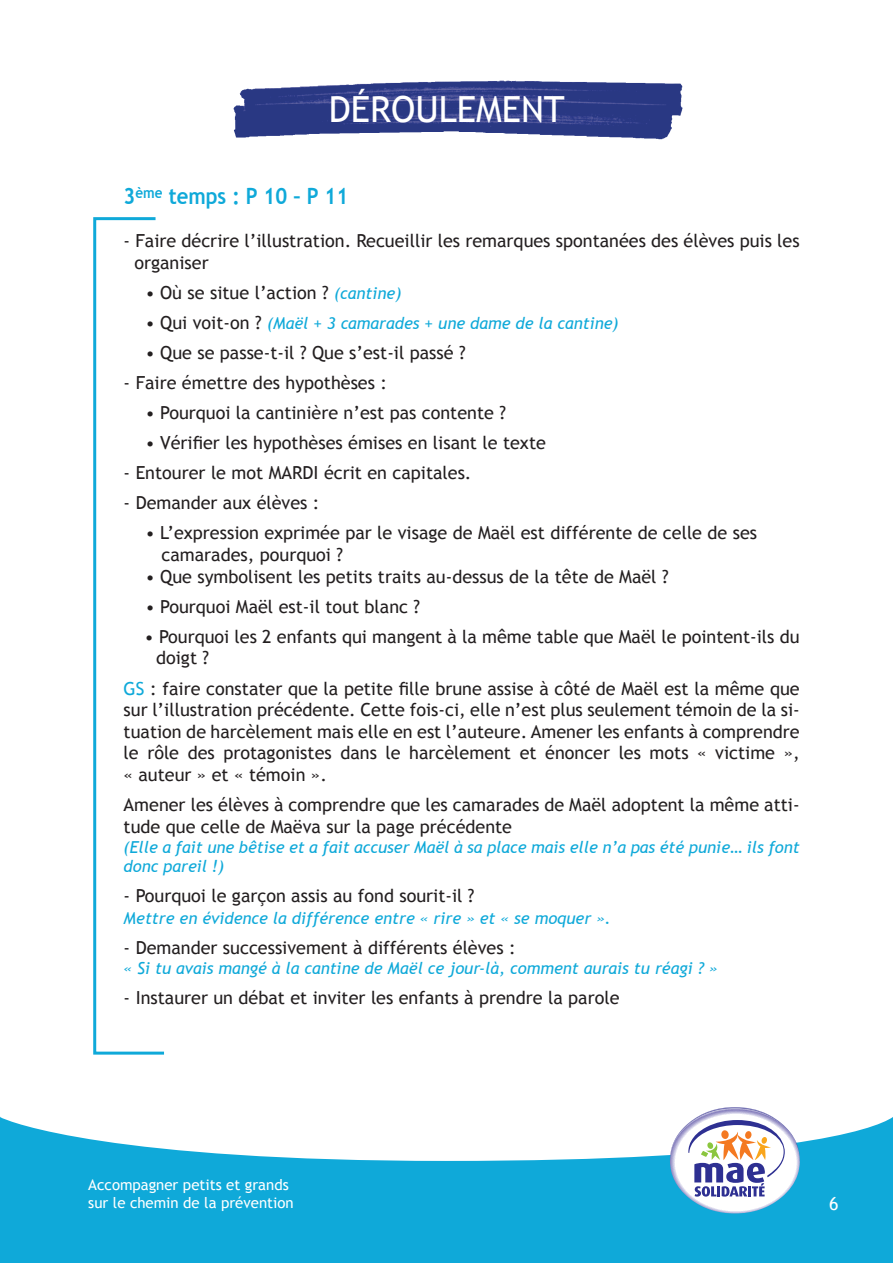
<style>
.page{position:relative;width:893px;height:1263px;background:#fff}
.page>*{position:absolute;margin:0;border:0;box-sizing:border-box;transform-origin:0 0}
.t1{font:36px "Trebuchet MS";color:#fff}
.t2{font:700 22.5px "Trebuchet MS";color:#0fa9d9;scale:.9 1}
.t3{font:18px/21.6px "Trebuchet MS";color:#231f20}
.t4{font:18px "Trebuchet MS";color:#fff}
.t5{font:italic 16.5px/19.8px "Trebuchet MS";color:#0fa9d9}
.t6{font:15px/18px "Trebuchet MS";color:#fff}
.s1{font-style:italic;font-size:16.5px;color:#0fa9d9}
.s2{font-style:normal;font-size:18px;color:#231f20}
.s3{color:#0fa9d9}
</style>
<div class="page">
<svg style="left:0;top:1116px;width:893px;height:147px;fill:#0fa9d9"></svg>
<svg style="left:670px;top:1107px;width:130px;height:106px"></svg>
<svg style="left:93px;top:217px;width:71px;height:838px"></svg>
<img style="left:233px;top:80px;width:450px;height:60px">
<h1 class="t1" style="left:329px;top:88px;width:238px">DÉROULEMENT</h1>
<p class="t2" style="left:124px;top:182px;width:251px">3<sup>ème</sup> temps : P 10 – P 11</p>
<p class="t3" style="left:134px;top:230px;width:667px;text-indent:-11px">- Faire décrire l’illustration. Recueillir les remarques spontanées des élèves puis les organiser</p>
<p class="t3" style="left:145px;top:282px;width:258px">• Où se situe l’action ? <span class="s1">(cantine)</span></p>
<p class="t5" style="left:145px;top:313px;width:475px"><span class="s2">• Qui voit-on ?</span> (Maël + 3 camarades + une dame de la cantine)</p>
<p class="t3" style="left:145px;top:342px;width:322px">• Que se passe-t-il ? Que s’est-il passé ?</p>
<p class="t3" style="left:124px;top:372px;width:265px">- Faire émettre des hypothèses :</p>
<p class="t3" style="left:145px;top:402px;width:362px">• Pourquoi la cantinière n’est pas contente ?</p>
<p class="t3" style="left:145px;top:432px;width:402px">• Vérifier les hypothèses émises en lisant le texte</p>
<p class="t3" style="left:124px;top:462px;width:349px">- Entourer le mot MARDI écrit en capitales.</p>
<p class="t3" style="left:124px;top:492px;width:197px">- Demander aux élèves :</p>
<p class="t3" style="left:162px;top:522px;width:597px;text-indent:-16px">• L’expression exprimée par le visage de Maël est différente de celle de ses camarades, pourquoi ?</p>
<p class="t3" style="left:145px;top:566px;width:525px">• Que symbolisent les petits traits au-dessus de la tête de Maël ?</p>
<p class="t3" style="left:145px;top:596px;width:276px">• Pourquoi Maël est-il tout blanc ?</p>
<p class="t3" style="left:156px;top:626px;width:645px;text-indent:-12px">• Pourquoi les 2 enfants qui mangent à la même table que Maël le pointent-ils du doigt ?</p>
<p class="t3" style="left:124px;top:678px;width:678px;text-align:justify"><span class="s3">GS</span> : faire constater que la petite fille brune assise à côté de Maël est la même que sur l’illustration précédente. Cette fois-ci, elle n’est plus seulement témoin de la si&shy;tuation de harcèlement mais elle en est l’auteure. Amener les enfants à comprendre le rôle des protagonistes dans le harcèlement et énoncer les mots « victime », « auteur » et « témoin ».</p>
<p class="t3" style="left:124px;top:794px;width:678px">Amener les élèves à comprendre que les camarades de Maël adoptent la même atti&shy;tude que celle de Maëva sur la page précédente</p>
<p class="t5" style="left:124px;top:837px;width:678px">(Elle a fait une bêtise et a fait accuser Maël à sa place mais elle n’a pas été punie… ils font donc pareil !)</p>
<p class="t3" style="left:124px;top:885px;width:352px">- Pourquoi le garçon assis au fond sourit-il ?</p>
<p class="t5" style="left:124px;top:908px;width:489px">Mettre en évidence la différence entre « rire » et « se moquer ».</p>
<p class="t3" style="left:124px;top:937px;width:394px">- Demander successivement à différents élèves :</p>
<p class="t5" style="left:124px;top:958px;width:595px">« Si tu avais mangé à la cantine de Maël ce jour-là, comment aurais tu réagi ? »</p>
<p class="t3" style="left:124px;top:987px;width:497px">- Instaurer un débat et inviter les enfants à prendre la parole</p>
<p class="t6" style="left:88px;top:1176px;width:207px">Accompagner petits et grands sur le chemin de la prévention</p>
<p class="t4" style="left:829px;top:1192px;width:11px">6</p>
</div>
